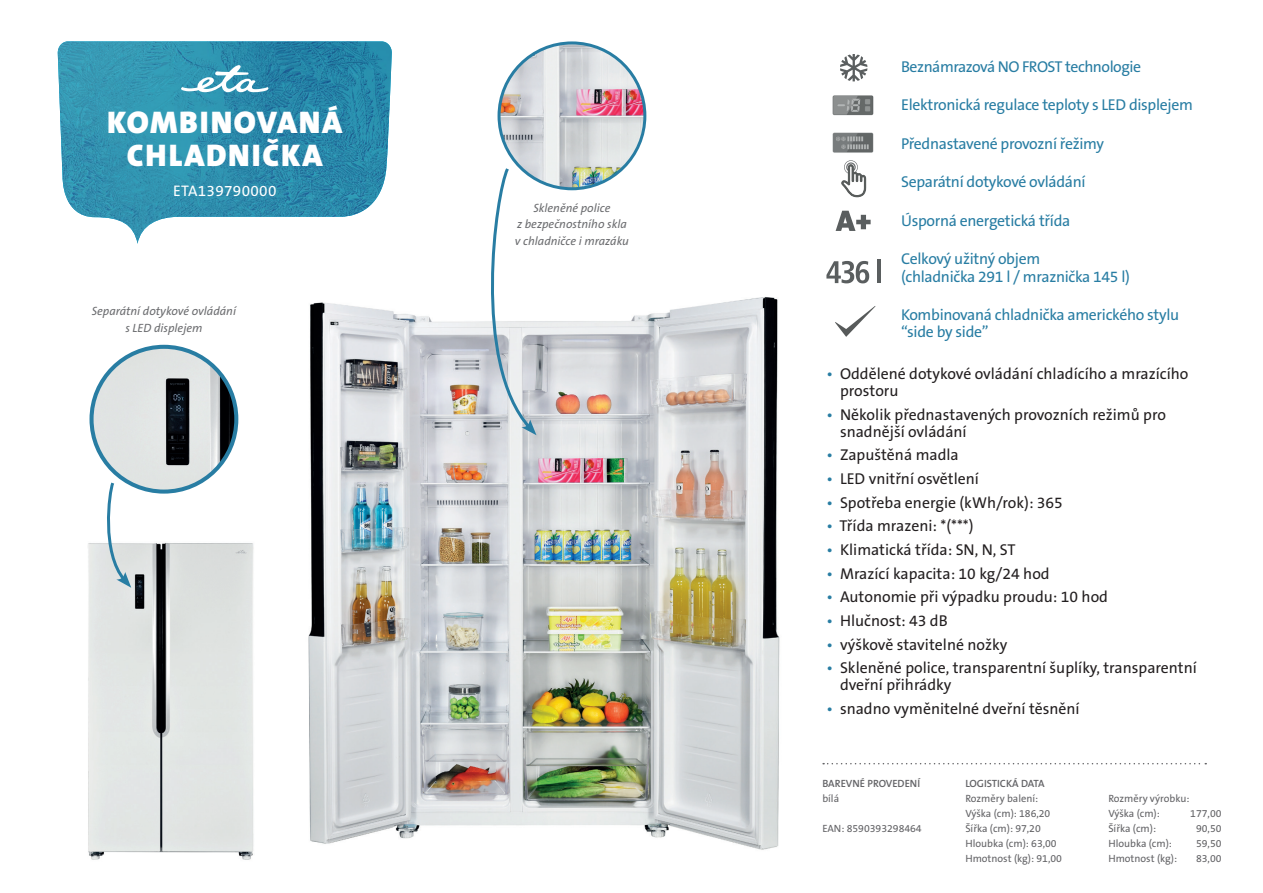
<style>
.page{position:relative;width:1263px;height:893px;background:#fff}
.page>*{position:absolute;margin:0;border:0;box-sizing:border-box;transform-origin:0 0}
.t1{font:900 31.5px/33px "The Sans CE B9";letter-spacing:.05em;color:#fff;text-align:center}
.t2{font:15.75px/17.2px "The Sans CE B5 Plain";color:#231f20}
.t3{font:15.75px/17.2px "The Sans CE B5 Plain";letter-spacing:-.02em;color:#287da3}
.t4{font:15.45px "The Sans CE B5 Plain";letter-spacing:.02em;color:#fff}
.t5{font:italic 12px/16.5px "The Sans CE B5";color:#6c6d70;text-align:center}
.t6{font:10.5px "The Sans CE B5 Plain";color:#636366}
.t7{font:600 10.5px "The Sans CE B6";color:#636366}
.s1{color:#287da3}
</style>
<div class="page">
<img style="left:204px;top:210px;width:685px;height:640px">
<img style="left:58px;top:41px;width:334px;height:203px">
<svg style="left:823px;top:763px;width:383px;height:1px"></svg>
<svg style="left:181px;top:65px;width:87px;height:27px"></svg>
<img style="left:832px;top:81px;width:42px;height:35px">
<svg style="left:840px;top:54px;width:27px;height:27px"></svg>
<img style="left:832px;top:132px;width:42px;height:21px">
<svg style="left:835px;top:306px;width:40px;height:31px"></svg>
<svg style="left:836px;top:211px;width:35px;height:20px"></svg>
<img style="left:88px;top:526px;width:193px;height:334px">
<img style="left:92px;top:347px;width:144px;height:145px;border-radius:72px">
<div style="left:90px;top:345px;width:148px;height:149px;border:4px solid #287da3;border-radius:50%"></div>
<svg style="left:101px;top:479px;width:30px;height:109px"></svg>
<svg style="left:472px;top:165px;width:64px;height:270px"></svg>
<svg style="left:841px;top:160px;width:25px;height:37px"></svg>
<img style="left:499px;top:43px;width:146px;height:146px;border-radius:73px">
<div style="left:497px;top:41px;width:149px;height:149px;border:3px solid #287da3;border-radius:50%"></div>
<svg style="left:826px;top:261px;width:43px;height:22px"></svg>
<hr style="left:877px;top:260px;width:4px;height:23px;background:#5a5e5f">
<p class="t1" style="left:107px;top:106px;width:237px">KOMBINOVANÁ<br>CHLADNIČKA</p>
<p class="t4" style="left:173px;top:183px;width:105px">ETA139790000</p>
<p class="t5" style="left:92px;top:303px;width:146px">Separátní dotykové ovládání s LED displejem</p>
<p class="t5" style="left:515px;top:200px;width:116px">Skleněné police<br>z bezpečnostního skla v chladničce i mrazáku</p>
<p class="t3" style="left:901px;top:59px;width:241px">Beznámrazová NO FROST technologie</p>
<p class="t3" style="left:901px;top:97px;width:293px">Elektronická regulace teploty s LED displejem</p>
<p class="t3" style="left:901px;top:136px;width:205px">Přednastavené provozní řežimy</p>
<p class="t3" style="left:901px;top:174px;width:186px">Separátní dotykové ovládání</p>
<p class="t3" style="left:901px;top:213px;width:171px">Úsporná energetická třída</p>
<p class="t3" style="left:901px;top:251px;width:230px">Celkový užitný objem<br>(chladnička 291 l / mraznička 145 l)</p>
<p class="t3" style="left:901px;top:307px;width:280px">Kombinovaná chladnička amerického stylu “side by side”</p>
<p class="t2" style="left:840px;top:366px;width:350px;text-indent:-13px"><span class="s1">•</span> Oddělené dotykové ovládání chladícího a mrazícího prostoru</p>
<p class="t2" style="left:840px;top:406px;width:327px;text-indent:-13px"><span class="s1">•</span> Několik přednastavených provozních režimů pro snadnější ovládání</p>
<p class="t2" style="left:826px;top:447px;width:134px"><span class="s1">•</span> Zapuštěná madla</p>
<p class="t2" style="left:826px;top:471px;width:154px"><span class="s1">•</span> LED vnitřní osvětlení</p>
<p class="t2" style="left:826px;top:495px;width:238px"><span class="s1">•</span> Spotřeba energie (kWh/rok): 365</p>
<p class="t2" style="left:826px;top:518px;width:148px"><span class="s1">•</span> Třída mrazeni: *(***)</p>
<p class="t2" style="left:826px;top:542px;width:190px"><span class="s1">•</span> Klimatická třída: SN, N, ST</p>
<p class="t2" style="left:826px;top:566px;width:225px"><span class="s1">•</span> Mrazící kapacita: 10 kg/24 hod</p>
<p class="t2" style="left:826px;top:589px;width:283px"><span class="s1">•</span> Autonomie při výpadku proudu: 10 hod</p>
<p class="t2" style="left:826px;top:613px;width:123px"><span class="s1">•</span> Hlučnost: 43 dB</p>
<p class="t2" style="left:826px;top:636px;width:182px"><span class="s1">•</span> výškově stavitelné nožky</p>
<p class="t2" style="left:840px;top:660px;width:358px;text-indent:-13px"><span class="s1">•</span> Skleněné police, transparentní šuplíky, transparentní dveřní přihrádky</p>
<p class="t2" style="left:826px;top:701px;width:255px"><span class="s1">•</span> snadno vyměnitelné dveřní těsnění</p>
<p class="t7" style="left:822px;top:778px;width:99px">BAREVNÉ PROVEDENÍ</p>
<p class="t6" style="left:822px;top:793px;width:18px">bílá</p>
<p class="t6" style="left:822px;top:823px;width:101px">EAN: 8590393298464</p>
<p class="t7" style="left:965px;top:778px;width:81px">LOGISTICKÁ DATA</p>
<p class="t6" style="left:965px;top:793px;width:74px">Rozměry balení:</p>
<p class="t6" style="left:965px;top:808px;width:87px">Výška (cm): 186,20</p>
<p class="t6" style="left:965px;top:823px;width:77px">Šířka (cm): 97,20</p>
<p class="t6" style="left:965px;top:838px;width:93px">Hloubka (cm): 63,00</p>
<p class="t6" style="left:965px;top:853px;width:98px">Hmotnost (kg): 91,00</p>
<p class="t6" style="left:1108px;top:793px;width:83px">Rozměry výrobku:</p>
<p class="t6" style="left:1108px;top:808px;width:53px">Výška (cm):</p>
<p class="t6" style="left:1190px;top:808px;width:33px">177,00</p>
<p class="t6" style="left:1108px;top:823px;width:49px">Šířka (cm):</p>
<p class="t6" style="left:1196px;top:823px;width:27px">90,50</p>
<p class="t6" style="left:1108px;top:838px;width:65px">Hloubka (cm):</p>
<p class="t6" style="left:1196px;top:838px;width:27px">59,50</p>
<p class="t6" style="left:1108px;top:853px;width:70px">Hmotnost (kg):</p>
<p class="t6" style="left:1196px;top:853px;width:27px">83,00</p>
</div>
